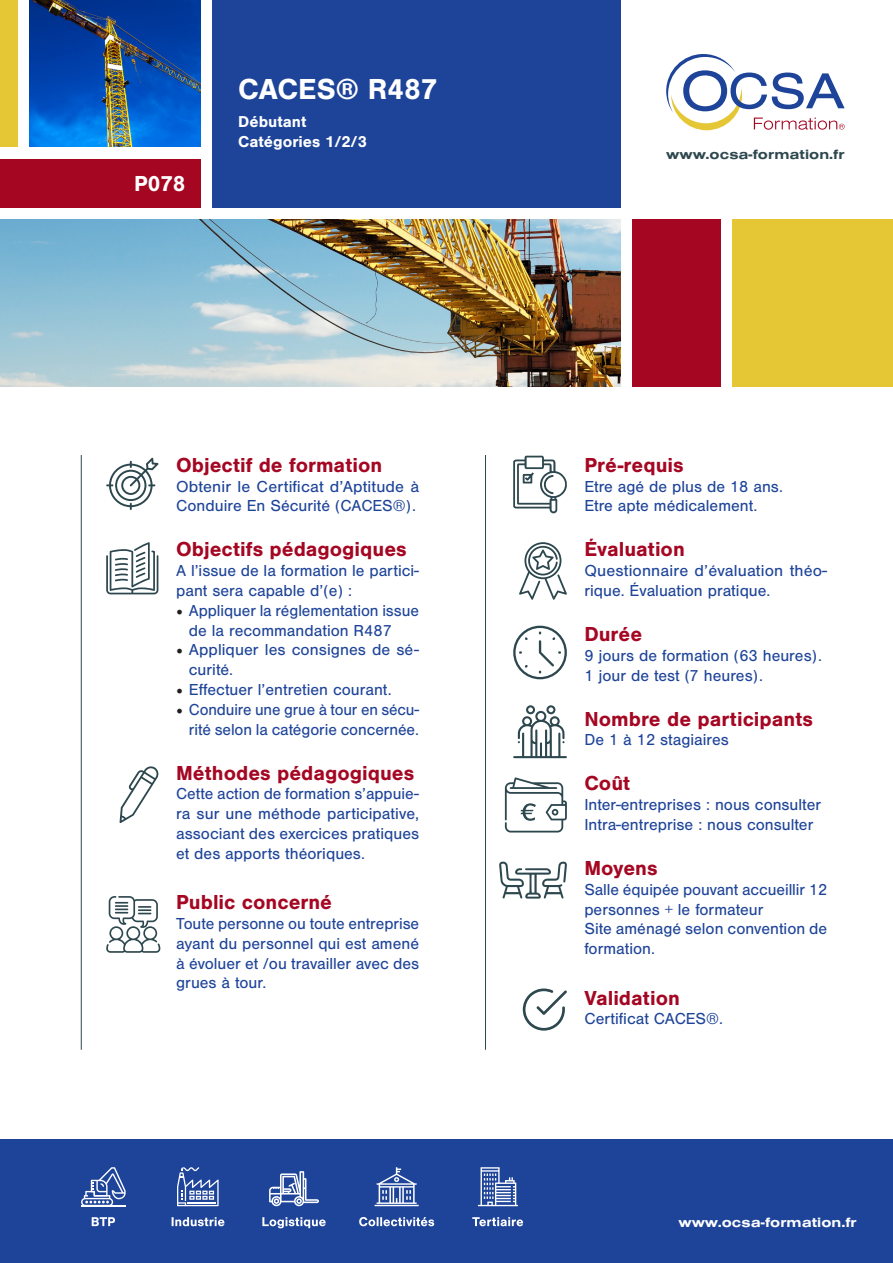
<style>
.page{position:relative;width:893px;height:1263px;background:#fff}
.page>*{position:absolute;margin:0;border:0;box-sizing:border-box;transform-origin:0 0}
.t1{font:700 30px "Nimbus San";color:#fff}
.t2{font:700 22.5px "Nimbus San";color:#fff}
.t3{font:700 21px "Nimbus San";color:#a50723}
.t4{font:16.5px/19.8px "Nimbus San";color:#1e4499}
.t5{font:700 16.35px "Nimbus San";color:#fff}
.t6{font:700 13.95px "Nimbus San Ext";color:#2d474e}
.t7{font:700 13.95px "Nimbus San Ext";color:#fff}
.s1{font-family:"Minion Pro";font-size:18px;color:#231f20}
</style>
<div class="page">
<hr style="left:892px;top:159px;width:1px;height:49px;background:#a50723">
<hr style="left:892px;top:219px;width:1px;height:168px;background:#838c92">
<div style="left:0;top:0;width:18px;height:147px;background:#e5c735"></div>
<div style="left:732px;top:219px;width:160px;height:168px;background:#e5c735"></div>
<div style="left:212px;top:0;width:408px;height:208px;background:#1e4499"></div>
<div style="left:0;top:159px;width:201px;height:49px;background:#a50723"></div>
<div style="left:632px;top:219px;width:88px;height:168px;background:#a50723"></div>
<img style="left:29px;top:0;width:172px;height:147px">
<svg style="left:666px;top:54px;width:179px;height:76px"></svg>
<img style="left:0;top:219px;width:620px;height:168px">
<div style="left:0;top:1140px;width:893px;height:123px;background:#1e4499"></div>
<svg style="left:172px;top:1217px;width:52px;height:9px"></svg>
<svg style="left:177px;top:1167px;width:42px;height:39px"></svg>
<svg style="left:81px;top:1167px;width:45px;height:38px"></svg>
<hr style="left:81px;top:1205px;width:45px;height:1px;background:#fff">
<svg style="left:92px;top:1217px;width:23px;height:9px"></svg>
<svg style="left:472px;top:1217px;width:51px;height:9px"></svg>
<svg style="left:478px;top:1167px;width:40px;height:39px"></svg>
<svg style="left:359px;top:1217px;width:75px;height:9px"></svg>
<svg style="left:375px;top:1167px;width:44px;height:39px"></svg>
<svg style="left:262px;top:1217px;width:64px;height:11px"></svg>
<svg style="left:269px;top:1171px;width:50px;height:35px"></svg>
<svg style="left:106px;top:458px;width:52px;height:52px"></svg>
<svg style="left:106px;top:542px;width:52px;height:52px"></svg>
<svg style="left:106px;top:896px;width:54px;height:57px"></svg>
<svg style="left:513px;top:626px;width:54px;height:53px"></svg>
<svg style="left:513px;top:456px;width:54px;height:58px"></svg>
<svg style="left:513px;top:705px;width:54px;height:53px"></svg>
<svg style="left:499px;top:861px;width:68px;height:38px"></svg>
<svg style="left:519px;top:542px;width:48px;height:58px"></svg>
<hr style="left:485px;top:455px;width:1px;height:595px;background:#2d474e">
<hr style="left:81px;top:455px;width:1px;height:595px;background:#2d474e">
<svg style="left:120px;top:766px;width:39px;height:57px"></svg>
<svg style="left:505px;top:777px;width:62px;height:55px"></svg>
<svg style="left:523px;top:988px;width:44px;height:42px"></svg>
<p class="t2" style="left:134px;top:171px;width:53px">P078</p>
<p class="t2" style="left:160px;top:171px;width:27px">95</p>
<p class="t1" style="left:238px;top:72px;width:201px">CACES® R487</p>
<p class="t5" style="left:238px;top:112px;width:70px">Débutant</p>
<p class="t5" style="left:238px;top:132px;width:130px">Catégories 1/2/3</p>
<p class="t3" style="left:176px;top:453px;width:208px">Objectif de formation</p>
<p class="t4" style="left:176px;top:476px;width:245px">Obtenir le Certificat d’Aptitude à<br>Conduire En Sécurité (CACES®).</p>
<p class="t3" style="left:176px;top:538px;width:232px">Objectifs pédagogiques</p>
<p class="t4" style="left:176px;top:561px;width:244px">A l’issue de la formation le partici&shy;pant sera capable d’(e) :</p>
<p class="t4" style="left:189px;top:601px;width:232px;text-indent:-13px"><span class="s1">•</span> Appliquer la réglementation issue de la recommandation R487</p>
<p class="t4" style="left:189px;top:640px;width:232px;text-indent:-13px"><span class="s1">•</span> Appliquer les consignes de sé&shy;curité.</p>
<p class="t4" style="left:176px;top:680px;width:217px"><span class="s1">•</span> Effectuer l’entretien courant.</p>
<p class="t4" style="left:176px;top:700px;width:244px;text-align:right"><span class="s1">•</span> Conduire une grue à tour en sécu&shy;rité selon la catégorie concernée.</p>
<p class="t3" style="left:176px;top:761px;width:240px">Méthodes pédagogiques</p>
<p class="t4" style="left:176px;top:784px;width:244px;text-align:justify">Cette action de formation s’appuie&shy;ra sur une méthode participative, associant des exercices pratiques et des apports théoriques.</p>
<p class="t3" style="left:176px;top:890px;width:157px">Public concerné</p>
<p class="t4" style="left:176px;top:914px;width:245px;text-align:justify">Toute personne ou toute entreprise ayant du personnel qui est amené à évoluer et /ou travailler avec des grues à tour.</p>
<p class="t6" style="left:666px;top:144px;width:180px">www.ocsa-formation.fr</p>
<p class="t3" style="left:584px;top:453px;width:101px">Pré-requis</p>
<p class="t4" style="left:584px;top:476px;width:200px">Etre agé de plus de 18 ans.</p>
<p class="t4" style="left:584px;top:496px;width:175px">Etre apte médicalement.</p>
<p class="t3" style="left:584px;top:538px;width:102px">Évaluation</p>
<p class="t4" style="left:584px;top:561px;width:244px">Questionnaire d’évaluation théo&shy;rique. Évaluation pratique.</p>
<p class="t3" style="left:584px;top:622px;width:59px">Durée</p>
<p class="t4" style="left:584px;top:646px;width:239px">9 jours de formation (63 heures).</p>
<p class="t4" style="left:584px;top:665px;width:180px">1 jour de test (7 heures).</p>
<p class="t3" style="left:584px;top:707px;width:230px">Nombre de participants</p>
<p class="t4" style="left:584px;top:730px;width:146px">De 1 à 12 stagiaires</p>
<p class="t3" style="left:584px;top:772px;width:47px">Coût</p>
<p class="t4" style="left:584px;top:795px;width:238px">Inter-entreprises : nous consulter</p>
<p class="t4" style="left:584px;top:815px;width:231px">Intra-entreprise : nous consulter</p>
<p class="t3" style="left:584px;top:856px;width:75px">Moyens</p>
<p class="t4" style="left:584px;top:880px;width:244px">Salle équipée pouvant accueillir 12 personnes + le formateur</p>
<p class="t4" style="left:584px;top:919px;width:244px">Site aménagé selon convention de formation.</p>
<p class="t3" style="left:584px;top:986px;width:97px">Validation</p>
<p class="t4" style="left:584px;top:1009px;width:140px">Certificat CACES®.</p>
<p class="t7" style="left:678px;top:1212px;width:180px">www.ocsa-formation.fr</p>
</div>
